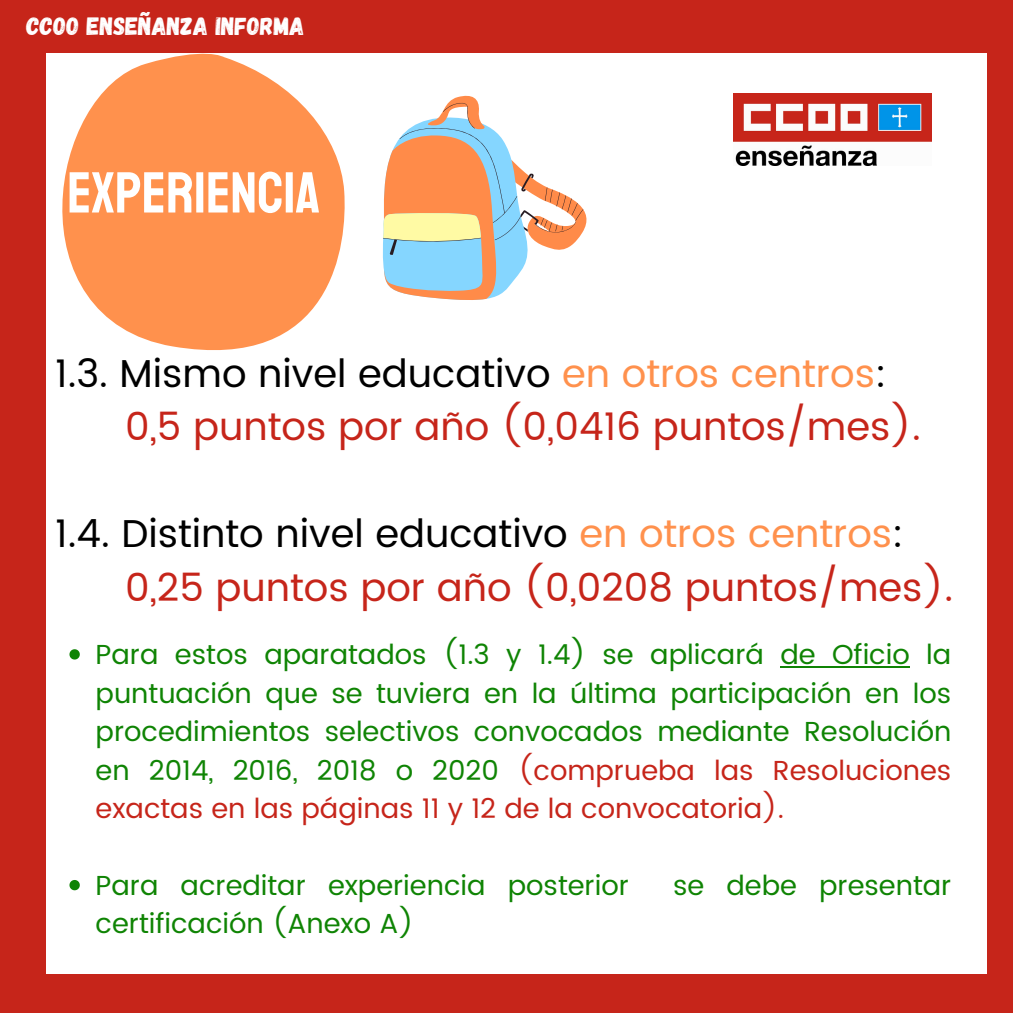
<style>
.page{position:relative;width:1013px;height:1013px;background:#fff}
.page>*{position:absolute;margin:0;border:0;box-sizing:border-box;transform-origin:0 0}
.t1{font:57.88px "Staatliches";color:#fff}
.t2{font:38.75px/53.5px "Poppins";color:#c6251a}
.t3{font:27.5px/38.5px "Poppins";color:#0f8404;text-align:justify}
.t4{font:25px "Gagalin";color:#fff}
.s1{color:#000}
.s2{color:#ff914d}
.s3{color:#c6251a}
</style>
<div class="page">
<div style="left:0;top:0;width:1012px;height:1012px;background:#c6251a"></div>
<div style="left:46px;top:53px;width:940px;height:920px;background:#fff"></div>
<img style="left:733px;top:93px;width:198px;height:72px">
<svg style="left:62px;top:53px;width:283px;height:297px;fill:#ff914d"></svg>
<svg style="left:382px;top:95px;width:205px;height:205px"></svg>
<svg style="left:69px;top:649px;width:11px;height:10px"></svg>
<hr style="left:780px;top:666px;width:129px;height:2px;background:#0f8404">
<svg style="left:69px;top:880px;width:11px;height:10px"></svg>
<p class="t4" style="left:26px;top:9px;width:279px">CCOO ENSEÑANZA INFORMA</p>
<h1 class="t1" style="left:67px;top:157px;width:254px">EXPERIENCIA</h1>
<p class="t2" style="left:125px;top:347px;width:797px;text-indent:-70px"><span class="s1">1.3. Mismo nivel educativo</span> <span class="s2">en otros centros</span><span class="s1">:<br></span>0,5 puntos por año (0,0416 puntos/mes).</p>
<h3 class="t2" style="left:125px;top:507px;width:829px;text-indent:-70px"><span class="s1">1.4. Distinto nivel educativo</span> <span class="s2">en otros centros</span><span class="s1">:<br></span>0,25 puntos por año (0,0208 puntos/mes).</h3>
<p class="t3" style="left:96px;top:635px;width:857px">Para estos aparatados (1.3 y 1.4) se aplicará de Oficio la puntuación que se tuviera en la última participación en los procedimientos selectivos convocados mediante Resolución en 2014, 2016, 2018 o 2020 <span class="s3">(comprueba las Resoluciones exactas en las páginas 11 y 12 de la convocatoria).</span></p>
<p class="t3" style="left:96px;top:866px;width:534px">Para acreditar experiencia posterior</p>
<p class="t3" style="left:673px;top:866px;width:280px">se debe presentar</p>
<p class="t3" style="left:96px;top:904px;width:320px">certificación (Anexo A)</p>
</div>
